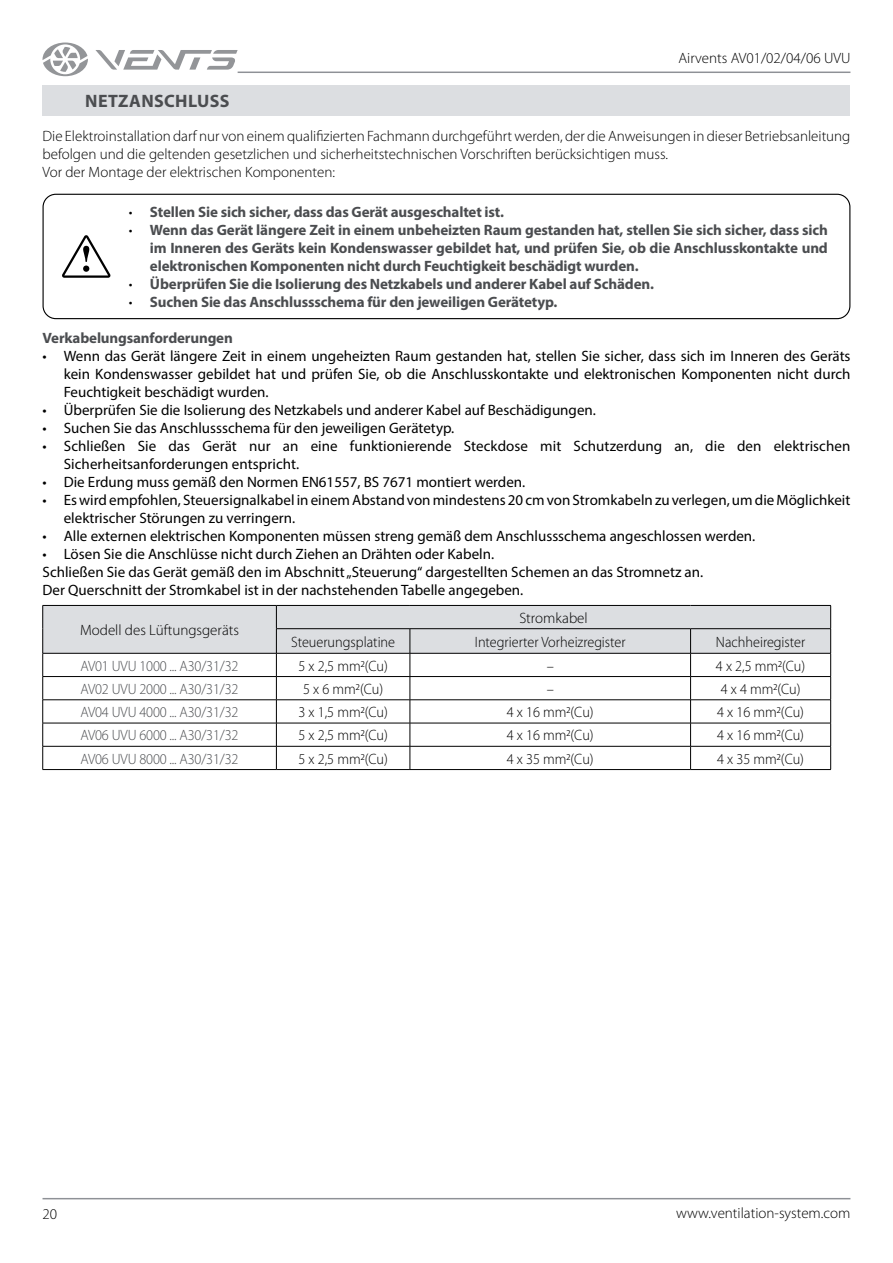
<style>
.page{position:relative;width:893px;height:1263px;background:#fff}
.page>*{position:absolute;margin:0;border:0;box-sizing:border-box;transform-origin:0 0}
.t1{font:700 18px "Myriad Pro";letter-spacing:.02em;color:#4b4d50}
.t2{font:15px/18px "Myriad Pro";color:#000}
.t3{font:700 15px/18px "Myriad Pro";letter-spacing:-.01em;color:#4b4d50;text-align:justify}
.t4{font:300 15px/18px "Myriad Pro";color:#000}
.t5{font:300 15px "Myriad Pro";color:#000;scale:.95 1}
.t6{font:300 15px "Myriad Pro";letter-spacing:-.01em;color:#4b4d50;scale:.95 1}
.s1{font-weight:300;color:#000}
</style>
<div class="page">
<hr style="left:43px;top:1198px;width:807px;height:1px;background:#8e9196">
<hr style="left:238px;top:72px;width:612px;height:1px;background:#8e9196">
<svg style="left:95px;top:50px;width:143px;height:20px"></svg>
<svg style="left:43px;top:43px;width:45px;height:33px"></svg>
<div style="left:43px;top:194px;width:807px;height:125px;border:1px solid #000;border-radius:13px"></div>
<svg style="left:62px;top:235px;width:49px;height:43px"></svg>
<div style="left:43px;top:85px;width:807px;height:31px;background:#dcdee1"></div>
<hr style="left:43px;top:769px;width:233px;height:1px;background:#000">
<hr style="left:276px;top:769px;width:134px;height:1px;background:#000">
<hr style="left:410px;top:769px;width:281px;height:1px;background:#000">
<hr style="left:691px;top:769px;width:140px;height:1px;background:#000">
<svg style="left:42px;top:605px;width:789px;height:164px"></svg>
<hr style="left:691px;top:653px;width:140px;height:1px;background:#000">
<p class="t4" style="left:678px;top:49px;width:174px">Airvents AV01/02/04/06 UVU</p>
<p class="t1" style="left:85px;top:89px;width:146px">NETZANSCHLUSS</p>
<p class="t4" style="left:43px;top:127px;width:809px">Die Elektroinstallation darf nur von einem qualifizierten Fachmann durchgeführt werden, der die Anweisungen in dieser Betriebsanleitung befolgen und die geltenden gesetzlichen und sicherheitstechnischen Vorschriften berücksichtigen muss.<br>Vor der Montage der elektrischen Komponenten:</p>
<p class="t3" style="left:129px;top:203px;width:377px"><span class="s1">•</span> Stellen Sie sich sicher, dass das Gerät ausgeschaltet ist.</p>
<p class="t3" style="left:150px;top:221px;width:679px;text-indent:-21px"><span class="s1">•</span> Wenn das Gerät längere Zeit in einem unbeheizten Raum gestanden hat, stellen Sie sich sicher, dass sich im Inneren des Geräts kein Kondenswasser gebildet hat, und prüfen Sie, ob die Anschlusskontakte und elektronischen Komponenten nicht durch Feuchtigkeit beschädigt wurden.</p>
<p class="t3" style="left:129px;top:275px;width:527px"><span class="s1">•</span> Überprüfen Sie die Isolierung des Netzkabels und anderer Kabel auf Schäden.</p>
<p class="t3" style="left:129px;top:293px;width:430px"><span class="s1">•</span> Suchen Sie das Anschlussschema für den jeweiligen Gerätetyp.</p>
<p class="t3" style="left:43px;top:328px;width:192px">Verkabelungsanforderungen</p>
<p class="t2" style="left:64px;top:347px;width:788px;text-align:justify;text-indent:-21px">• Wenn das Gerät längere Zeit in einem ungeheizten Raum gestanden hat, stellen Sie sicher, dass sich im Inneren des Geräts kein Kondenswasser gebildet hat und prüfen Sie, ob die Anschlusskontakte und elektronischen Komponenten nicht durch Feuchtigkeit beschädigt wurden.</p>
<p class="t2" style="left:43px;top:401px;width:555px">• Überprüfen Sie die Isolierung des Netzkabels und anderer Kabel auf Beschädigungen.</p>
<p class="t2" style="left:43px;top:419px;width:413px">• Suchen Sie das Anschlussschema für den jeweiligen Gerätetyp.</p>
<p class="t2" style="left:64px;top:437px;width:788px;text-indent:-21px">• Schließen Sie das Gerät nur an eine funktionierende Steckdose mit Schutzerdung an, die den elektrischen<br>Sicherheitsanforderungen entspricht.</p>
<p class="t2" style="left:43px;top:473px;width:484px">• Die Erdung muss gemäß den Normen EN61557, BS 7671 montiert werden.</p>
<p class="t2" style="left:64px;top:491px;width:788px;text-indent:-21px">• Es wird empfohlen, Steuersignalkabel in einem Abstand von mindestens 20 cm von Stromkabeln zu verlegen, um die Möglichkeit elektrischer Störungen zu verringern.</p>
<p class="t2" style="left:43px;top:527px;width:714px">• Alle externen elektrischen Komponenten müssen streng gemäß dem Anschlussschema angeschlossen werden.</p>
<p class="t2" style="left:43px;top:545px;width:662px">• Lösen Sie die Anschlüsse nicht durch Ziehen an Drähten oder Kabeln.<br>Schließen Sie das Gerät gemäß den im Abschnitt „Steuerung“ dargestellten Schemen an das Stromnetz an.<br>Der Querschnitt der Stromkabel ist in der nachstehenden Tabelle angegeben.</p>
<p class="t4" style="left:80px;top:621px;width:160px">Modell des Lüftungsgeräts</p>
<p class="t4" style="left:519px;top:609px;width:70px">Stromkabel</p>
<p class="t5" style="left:291px;top:633px;width:111px">Steuerungsplatine</p>
<p class="t5" style="left:475px;top:633px;width:160px">Integrierter Vorheizregister</p>
<p class="t5" style="left:716px;top:633px;width:96px">Nachheiregister</p>
<p class="t6" style="left:81px;top:657px;width:168px">AV01 UVU 1000 ... A30/31/32</p>
<p class="t5" style="left:298px;top:657px;width:96px">5 x 2,5 mm2(Cu)</p>
<p class="t5" style="left:547px;top:657px;width:9px">–</p>
<p class="t5" style="left:716px;top:657px;width:96px">4 x 2,5 mm2(Cu)</p>
<p class="t6" style="left:81px;top:680px;width:168px">AV02 UVU 2000 ... A30/31/32</p>
<p class="t5" style="left:303px;top:680px;width:86px">5 x 6 mm2(Cu)</p>
<p class="t5" style="left:547px;top:680px;width:9px">–</p>
<p class="t5" style="left:721px;top:680px;width:86px">4 x 4 mm2(Cu)</p>
<p class="t6" style="left:81px;top:704px;width:168px">AV04 UVU 4000 ... A30/31/32</p>
<p class="t5" style="left:298px;top:704px;width:96px">3 x 1,5 mm2(Cu)</p>
<p class="t5" style="left:507px;top:704px;width:93px">4 x 16 mm2(Cu)</p>
<p class="t5" style="left:717px;top:704px;width:93px">4 x 16 mm2(Cu)</p>
<p class="t6" style="left:81px;top:727px;width:168px">AV06 UVU 6000 ... A30/31/32</p>
<p class="t5" style="left:298px;top:727px;width:96px">5 x 2,5 mm2(Cu)</p>
<p class="t5" style="left:507px;top:727px;width:93px">4 x 16 mm2(Cu)</p>
<p class="t5" style="left:717px;top:727px;width:93px">4 x 16 mm2(Cu)</p>
<p class="t6" style="left:81px;top:750px;width:168px">AV06 UVU 8000 ... A30/31/32</p>
<p class="t5" style="left:298px;top:750px;width:96px">5 x 2,5 mm2(Cu)</p>
<p class="t5" style="left:507px;top:750px;width:93px">4 x 35 mm2(Cu)</p>
<p class="t5" style="left:717px;top:750px;width:93px">4 x 35 mm2(Cu)</p>
<p class="t4" style="left:43px;top:1205px;width:16px">20</p>
<p class="t4" style="left:676px;top:1204px;width:176px">www.ventilation-system.com</p>
</div>
